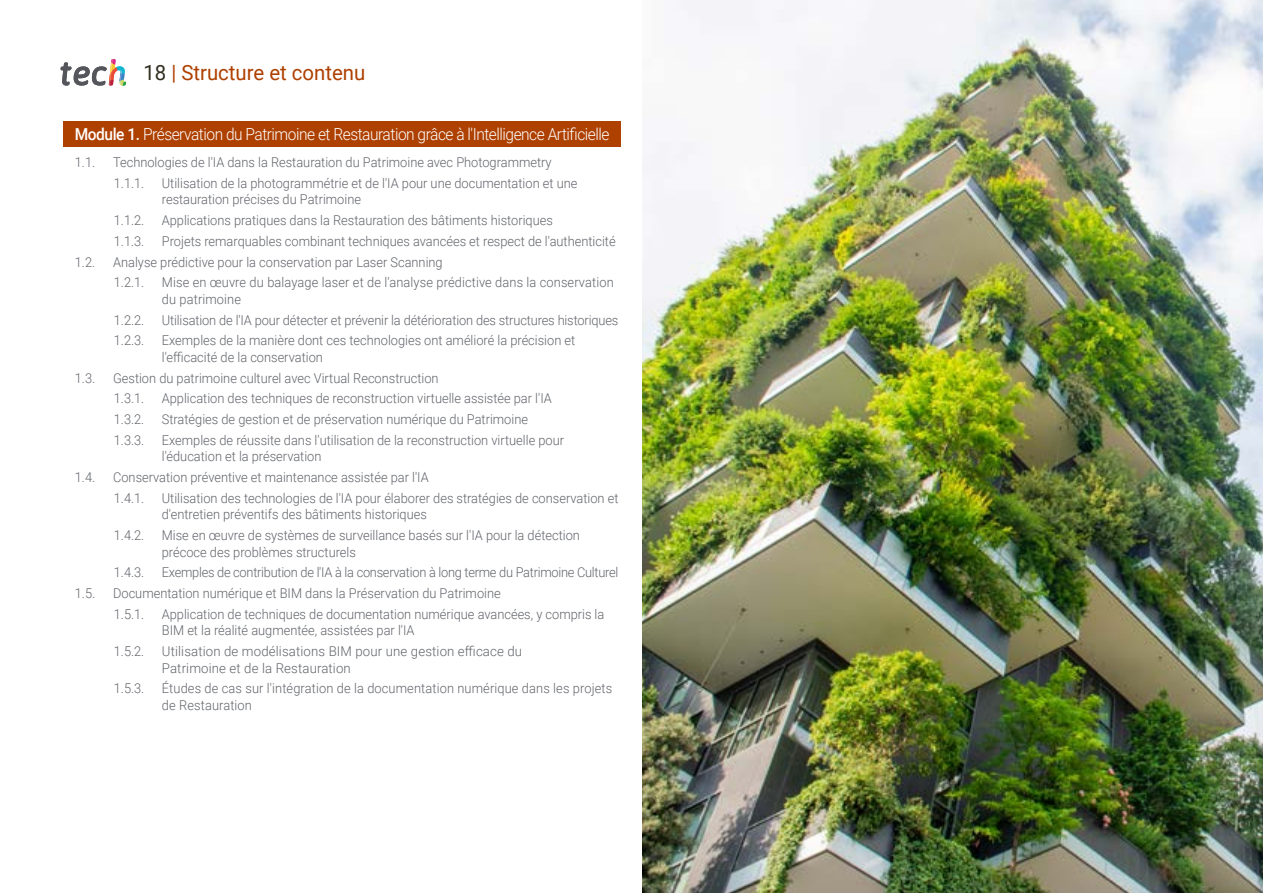
<style>
.page{position:relative;width:1263px;height:893px;background:#fff}
.page>*{position:absolute;margin:0;border:0;box-sizing:border-box;transform-origin:0 0}
.t1{font:21px "Roboto";color:#ae4000}
.t2{font:300 16.5px "Roboto";letter-spacing:-.03em;color:#fff;scale:.94 1}
.t3{font:300 13.5px/16.5px "Roboto";color:#61646a;scale:.95 1}
.t4{font:300 13.5px/16.5px "Roboto";color:#61646a}
.t5{font:300 13.5px "Roboto";letter-spacing:-.02em;color:#61646a;scale:.95 1}
.s1{color:#312e20}
.s2{font-weight:500}
</style>
<div class="page">
<div style="left:64px;top:121px;width:557px;height:25px;background:#ae4000"></div>
<img style="left:642px;top:0;width:621px;height:893px">
<svg style="left:61px;top:59px;width:65px;height:27px"></svg>
<h1 class="t1" style="left:144px;top:57px;width:223px"><span class="s1">18</span> | Structure et contenu</h1>
<p class="t2" style="left:75px;top:123px;width:570px"><span class="s2">Module 1.</span> Préservation du Patrimoine et Restauration grâce à l'Intelligence Artificielle</p>
<p class="t3" style="left:75px;top:154px;width:23px">1.1.</p>
<p class="t3" style="left:113px;top:151px;width:463px;line-height:20.7px">Technologies de l'IA dans la Restauration du Patrimoine avec Photogrammetry<br>1.1.1.</p>
<p class="t3" style="left:162px;top:174px;width:439px">Utilisation de la photogrammétrie et de l'IA pour une documentation et une restauration précises du Patrimoine</p>
<p class="t3" style="left:114px;top:212px;width:34px">1.1.2.</p>
<p class="t3" style="left:162px;top:212px;width:413px">Applications pratiques dans la Restauration des bâtiments historiques</p>
<p class="t3" style="left:114px;top:232px;width:34px">1.1.3.</p>
<p class="t3" style="left:162px;top:232px;width:479px">Projets remarquables combinant techniques avancées et respect de l'authenticité</p>
<p class="t3" style="left:75px;top:253px;width:23px">1.2.</p>
<p class="t3" style="left:113px;top:251px;width:348px;line-height:20.7px">Analyse prédictive pour la conservation par Laser Scanning<br>1.2.1.</p>
<p class="t3" style="left:162px;top:274px;width:477px">Mise en œuvre du balayage laser et de l'analyse prédictive dans la conservation du patrimoine</p>
<p class="t3" style="left:114px;top:311px;width:34px">1.2.2.</p>
<p class="t3" style="left:162px;top:311px;width:482px">Utilisation de l'IA pour détecter et prévenir la détérioration des structures historiques</p>
<p class="t3" style="left:114px;top:332px;width:34px">1.2.3.</p>
<p class="t3" style="left:162px;top:332px;width:437px">Exemples de la manière dont ces technologies ont amélioré la précision et l'efficacité de la conservation</p>
<p class="t3" style="left:75px;top:369px;width:23px">1.3.</p>
<p class="t3" style="left:113px;top:367px;width:344px;line-height:20.7px">Gestion du patrimoine culturel avec Virtual Reconstruction<br>1.3.1.</p>
<p class="t3" style="left:162px;top:390px;width:412px">Application des techniques de reconstruction virtuelle assistée par l'IA</p>
<p class="t3" style="left:114px;top:411px;width:34px">1.3.2.</p>
<p class="t3" style="left:162px;top:411px;width:387px">Stratégies de gestion et de préservation numérique du Patrimoine</p>
<p class="t3" style="left:114px;top:431px;width:34px">1.3.3.</p>
<p class="t3" style="left:162px;top:431px;width:425px">Exemples de réussite dans l'utilisation de la reconstruction virtuelle pour l'éducation et la préservation</p>
<p class="t3" style="left:75px;top:468px;width:23px">1.4.</p>
<p class="t3" style="left:113px;top:466px;width:334px;line-height:20.7px">Conservation préventive et maintenance assistée par l'IA<br>1.4.1.</p>
<p class="t3" style="left:162px;top:489px;width:482px">Utilisation des technologies de l'IA pour élaborer des stratégies de conservation et d'entretien préventifs des bâtiments historiques</p>
<p class="t3" style="left:114px;top:526px;width:34px">1.4.2.</p>
<p class="t3" style="left:162px;top:526px;width:442px">Mise en œuvre de systèmes de surveillance basés sur l'IA pour la détection précoce des problèmes structurels</p>
<p class="t3" style="left:114px;top:564px;width:34px">1.4.3.</p>
<p class="t5" style="left:162px;top:563px;width:482px">Exemples de contribution de l'IA à la conservation à long terme du Patrimoine Culturel</p>
<p class="t3" style="left:75px;top:584px;width:23px">1.5.</p>
<p class="t3" style="left:113px;top:582px;width:409px;line-height:20.7px">Documentation numérique et BIM dans la Préservation du Patrimoine<br>1.5.1.</p>
<p class="t3" style="left:162px;top:605px;width:467px">Application de techniques de documentation numérique avancées, y compris la<br>BIM et la réalité augmentée, assistées par l'IA</p>
<p class="t3" style="left:114px;top:642px;width:34px">1.5.2.</p>
<p class="t4" style="left:162px;top:643px;width:362px">Utilisation de modélisations BIM pour une gestion efficace du<br>Patrimoine et de la Restauration</p>
<p class="t3" style="left:114px;top:680px;width:34px">1.5.3.</p>
<p class="t3" style="left:162px;top:680px;width:476px">Études de cas sur l'intégration de la documentation numérique dans les projets de Restauration</p>
</div>
